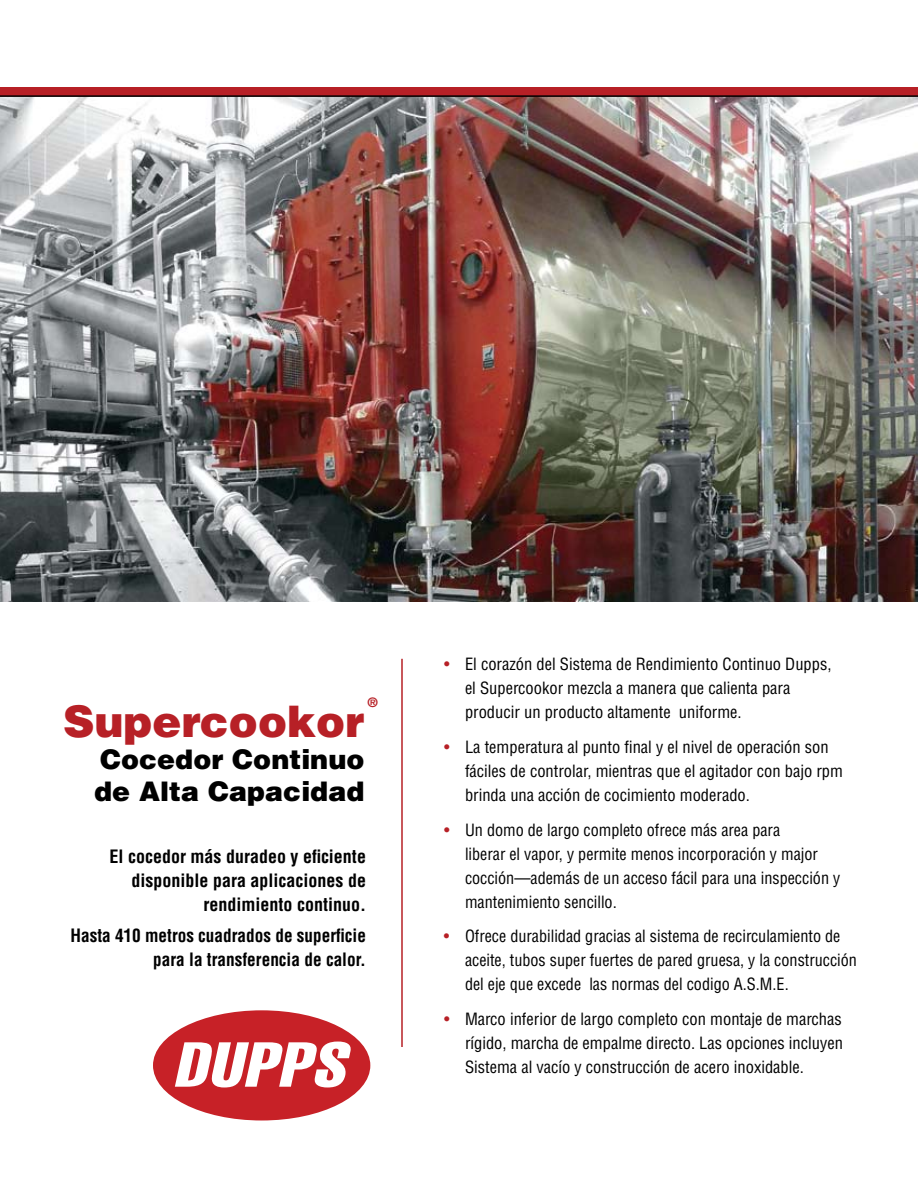
<style>
.page{position:relative;width:918px;height:1188px;background:#fff}
.page>*{position:absolute;margin:0;border:0;box-sizing:border-box;transform-origin:0 0}
.t1{font:900 43.5px "Helvetica";color:#b72026}
.t2{font:900 27px/32.4px "Helvetica";color:#000}
.t3{font:700 condensed 18px/24px "Helvetica";color:#000;text-align:right}
.t4{font:700 condensed 18px/24px "Helvetica";color:#000;text-align:right;scale:.96 1}
.t5{font:condensed 16.5px/24px "Helvetica";color:#000}
.t6{font:900 13.05px "Helvetica";color:#b72026}
.s1{color:#b72026}
</style>
<div class="page">
<img style="left:0;top:97px;width:918px;height:505px">
<hr style="left:401px;top:659px;width:2px;height:388px;background:#b72026">
<svg style="left:153px;top:1010px;width:217px;height:110px"></svg>
<div style="left:0;top:87px;width:918px;height:8px;background:#b72026"></div>
<hr style="left:0;top:95px;width:918px;height:2px;background:#000">
<p class="t6" style="left:368px;top:694px;width:12px">®</p>
<h1 class="t1" style="left:63px;top:693px;width:303px">Supercookor</h1>
<h2 class="t2" style="left:94px;top:742px;width:272px">Cocedor Continuo de Alta Capacidad</h2>
<p class="t3" style="left:110px;top:845px;width:258px">El cocedor más duradeo y eficiente disponible para aplicaciones de rendimiento continuo.</p>
<p class="t4" style="left:70px;top:923px;width:309px">Hasta 410 metros cuadrados de superficie para la transferencia de calor.</p>
<p class="t5" style="left:465px;top:652px;width:368px;text-indent:-21px"><span class="s1">•</span> El corazón del Sistema de Rendimiento Continuo Dupps, el Supercookor mezcla a manera que calienta para producir un producto altamente uniforme.</p>
<p class="t5" style="left:465px;top:734px;width:379px;text-indent:-21px"><span class="s1">•</span> La temperatura al punto final y el nivel de operación son fáciles de controlar, mientras que el agitador con bajo rpm brinda una acción de cocimiento moderado.</p>
<p class="t5" style="left:465px;top:817px;width:377px;text-indent:-21px"><span class="s1">•</span> Un domo de largo completo ofrece más area para<br>liberar el vapor, y permite menos incorporación y major cocción—además de un acceso fácil para una inspección y mantenimiento sencillo.</p>
<p class="t5" style="left:465px;top:924px;width:393px;text-indent:-21px"><span class="s1">•</span> Ofrece durabilidad gracias al sistema de recirculamiento de aceite, tubos super fuertes de pared gruesa, y la construcción del eje que excede las normas del codigo A.S.M.E.</p>
<p class="t5" style="left:465px;top:1007px;width:379px;text-align:justify;text-indent:-21px"><span class="s1">•</span> Marco inferior de largo completo con montaje de marchas rígido, marcha de empalme directo. Las opciones incluyen Sistema al vacío y construcción de acero inoxidable.</p>
</div>
